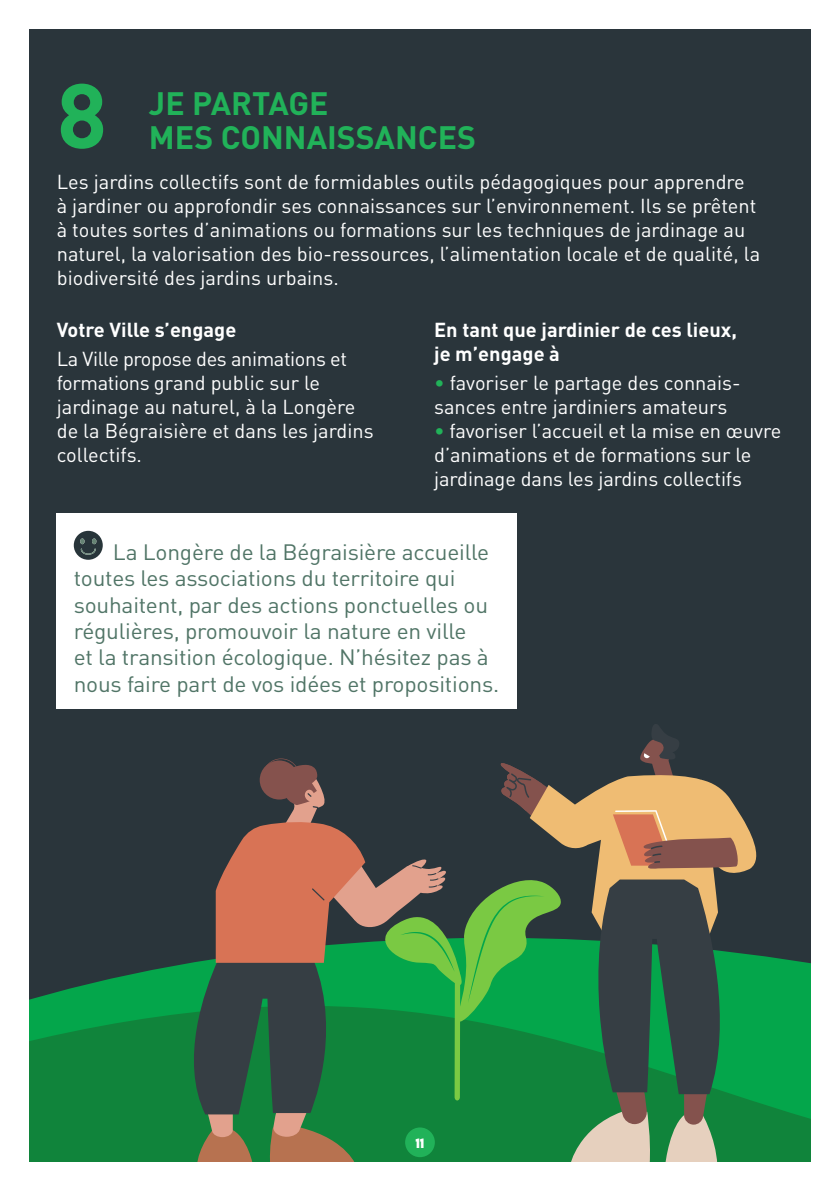
<style>
.page{position:relative;width:840px;height:1191px;background:#fff}
.page>*{position:absolute;margin:0;border:0;box-sizing:border-box;transform-origin:0 0}
.CHIFFRE{font:700 90px "DIN";color:#21b259}
.TITRE{font:700 32px "DIN";color:#21b259}
.texte_2{font:22px/26.4px "DIN";letter-spacing:-.01em;color:#517567}
.TEXTE{font:20px/24px "DIN";color:#fff}
.SOUS_TITRE{font:700 20px "DIN";color:#fff}
.TEXTE-2{font:20px "DIN";letter-spacing:-.02em;color:#fff}
.t1{font:700 12px "LEMONMILK";color:#fff}
.s1{color:#21b259}
</style>
<div class="page">
<div style="left:0;top:0;width:839px;height:1191px;background:#2a353b"></div>
<svg style="left:28px;top:812px;width:783px;height:350px"></svg>
<svg style="left:179px;top:724px;width:585px;height:438px"></svg>
<div style="left:0;top:0;width:839px;height:28px;background:#fff"></div>
<div style="left:811px;top:0;width:28px;height:1191px;background:#fff"></div>
<div style="left:0;top:0;width:28px;height:1191px;background:#fff"></div>
<div style="left:0;top:1162px;width:839px;height:29px;background:#fff"></div>
<div style="left:405px;top:1127px;width:29px;height:30px;background:#21b259;border-radius:50%"></div>
<div style="left:57px;top:514px;width:459px;height:195px;background:#fff"></div>
<svg style="left:74px;top:531px;width:29px;height:29px"></svg>
<p class="CHIFFRE" style="left:57px;top:57px;width:52px">8</p>
<p class="TITRE" style="left:149px;top:82px;width:181px">JE PARTAGE</p>
<p class="TITRE" style="left:149px;top:116px;width:328px">MES CONNAISSANCES</p>
<p class="TEXTE" style="left:57px;top:169px;width:704px">Les jardins collectifs sont de formidables outils pédagogiques pour apprendre à jardiner ou approfondir ses connaissances sur l’environnement. Ils se prêtent à toutes sortes d’animations ou formations sur les techniques de jardinage au naturel, la valorisation des bio-ressources, l’alimentation locale et de qualité, la biodiversité des jardins urbains.</p>
<p class="SOUS_TITRE" style="left:57px;top:316px;width:181px">Votre Ville s’engage</p>
<p class="TEXTE-2" style="left:57px;top:346px;width:291px">La Ville propose des animations et</p>
<p class="TEXTE" style="left:57px;top:371px;width:265px">formations grand public sur le</p>
<p class="TEXTE" style="left:57px;top:395px;width:300px">jardinage au naturel, à la Longère</p>
<p class="TEXTE" style="left:57px;top:419px;width:318px">de la Bégraisière et dans les jardins collectifs.</p>
<p class="SOUS_TITRE" style="left:434px;top:316px;width:304px">En tant que jardinier de ces lieux,</p>
<p class="SOUS_TITRE" style="left:434px;top:340px;width:127px">je m’engage à</p>
<p class="TEXTE" style="left:434px;top:371px;width:308px"><span class="s1">•</span> favoriser le partage des connais&shy;sances entre jardiniers amateurs</p>
<p class="TEXTE" style="left:434px;top:419px;width:348px"><span class="s1">•</span> favoriser l’accueil et la mise en œuvre d’animations et de formations sur le jardinage dans les jardins collectifs</p>
<p class="texte_2" style="left:74px;top:538px;width:426px;text-indent:39px">La Longère de la Bégraisière accueille toutes les associations du territoire qui souhaitent, par des actions ponctuelles ou régulières, promouvoir la nature en ville<br>et la transition écologique. N’hésitez pas à nous faire part de vos idées et propositions.</p>
<p class="t1" style="left:415px;top:1135px;width:11px">11</p>
</div>
